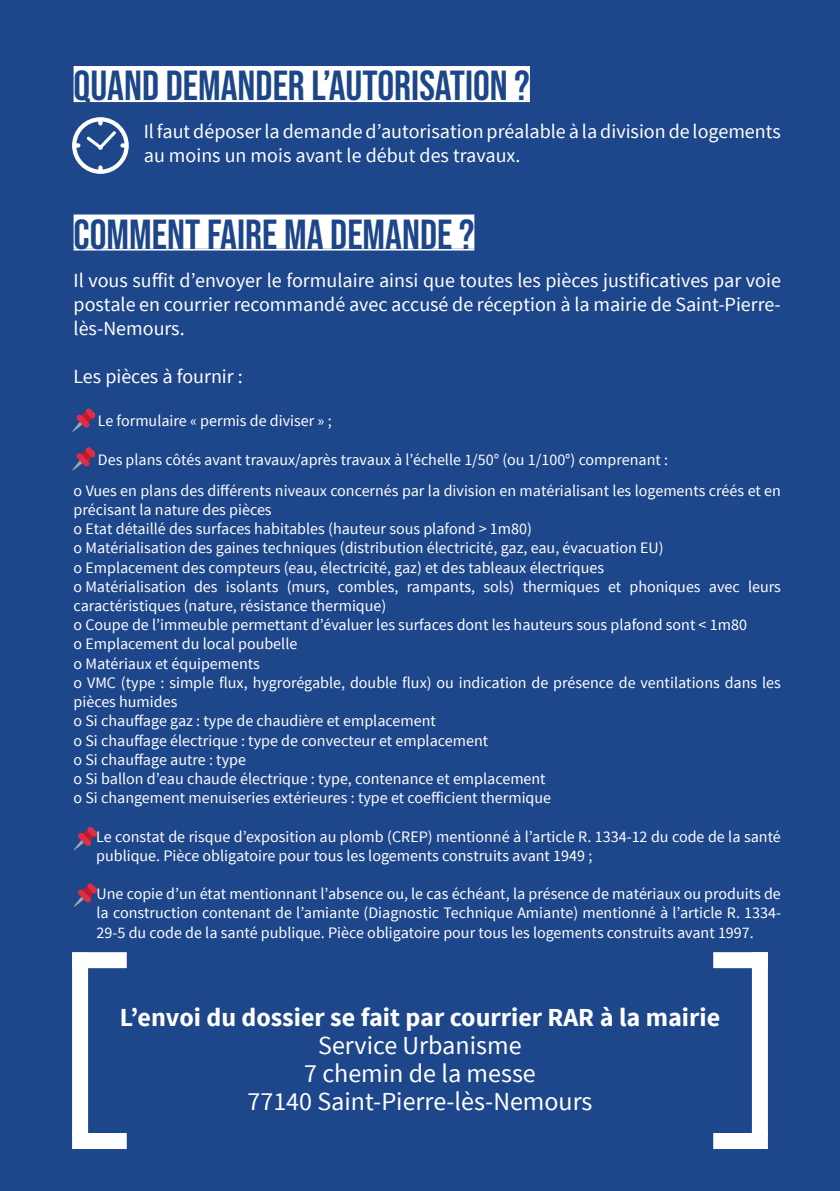
<style>
.page{position:relative;width:840px;height:1191px;background:#fff}
.page>*{position:absolute;margin:0;border:0;box-sizing:border-box;transform-origin:0 0}
.t1{font:42px "Bebas Neue";color:#1d468a}
.t2{font:26px "Source Sans Pro";color:#fff}
.t3{font:700 26px "Source Sans Pro";color:#fff}
.t4{font:20px/24px "Source Sans Pro";color:#fff}
.t5{font:16px/19.2px "Source Sans Pro";color:#fff}
</style>
<div class="page">
<div style="left:0;top:0;width:839px;height:1191px;background:#1d468b"></div>
<div style="left:74px;top:66px;width:455px;height:34px;background:#fff"></div>
<hr style="left:74px;top:100px;width:455px;height:2px;background:#fff">
<div style="left:74px;top:214px;width:400px;height:34px;background:#fff"></div>
<hr style="left:74px;top:248px;width:400px;height:2px;background:#fff">
<div style="left:72px;top:952px;width:55px;height:16px;background:#fff"></div>
<div style="left:72px;top:1133px;width:55px;height:16px;background:#fff"></div>
<div style="left:72px;top:952px;width:16px;height:185px;background:#fff"></div>
<div style="left:712px;top:1133px;width:55px;height:16px;background:#fff"></div>
<div style="left:712px;top:952px;width:55px;height:16px;background:#fff"></div>
<div style="left:751px;top:952px;width:16px;height:185px;background:#fff"></div>
<svg style="left:74px;top:826px;width:22px;height:24px"></svg>
<svg style="left:74px;top:883px;width:22px;height:24px"></svg>
<svg style="left:72px;top:447px;width:23px;height:24px"></svg>
<svg style="left:72px;top:408px;width:23px;height:24px"></svg>
<svg style="left:72px;top:117px;width:57px;height:57px"></svg>
<p class="t1" style="left:74px;top:62px;width:457px">QUAND DEMANDER L’AUTORISATION ?</p>
<p class="t4" style="left:144px;top:120px;width:638px">Il faut déposer la demande d’autorisation préalable à la division de logements au moins un mois avant le début des travaux.</p>
<p class="t1" style="left:74px;top:210px;width:402px">COMMENT FAIRE MA DEMANDE ?</p>
<p class="t4" style="left:74px;top:269px;width:708px;text-align:justify">Il vous suffit d’envoyer le formulaire ainsi que toutes les pièces justificatives par voie postale en courrier recommandé avec accusé de réception à la mairie de Saint-Pierre&shy;lès-Nemours.</p>
<p class="t4" style="left:74px;top:365px;width:171px">Les pièces à fournir :</p>
<p class="t5" style="left:98px;top:411px;width:235px">Le formulaire « permis de diviser » ;</p>
<p class="t5" style="left:98px;top:450px;width:571px">Des plans côtés avant travaux/après travaux à l’échelle 1/50° (ou 1/100°) comprenant :</p>
<p class="t5" style="left:74px;top:481px;width:708px">o Vues en plans des différents niveaux concernés par la division en matérialisant les logements créés et en précisant la nature des pièces</p>
<p class="t5" style="left:74px;top:519px;width:459px">o Etat détaillé des surfaces habitables (hauteur sous plafond &gt; 1m80)</p>
<p class="t5" style="left:74px;top:539px;width:591px">o Matérialisation des gaines techniques (distribution électricité, gaz, eau, évacuation EU)</p>
<p class="t5" style="left:74px;top:558px;width:531px">o Emplacement des compteurs (eau, électricité, gaz) et des tableaux électriques</p>
<p class="t5" style="left:74px;top:577px;width:708px">o Matérialisation des isolants (murs, combles, rampants, sols) thermiques et phoniques avec leurs caractéristiques (nature, résistance thermique)</p>
<p class="t5" style="left:74px;top:615px;width:674px">o Coupe de l’immeuble permettant d’évaluer les surfaces dont les hauteurs sous plafond sont &lt; 1m80</p>
<p class="t5" style="left:74px;top:635px;width:225px">o Emplacement du local poubelle</p>
<p class="t5" style="left:74px;top:654px;width:188px">o Matériaux et équipements</p>
<p class="t5" style="left:74px;top:673px;width:708px">o VMC (type : simple flux, hygrorégable, double flux) ou indication de présence de ventilations dans les pièces humides</p>
<p class="t5" style="left:74px;top:711px;width:363px">o Si chauffage gaz : type de chaudière et emplacement</p>
<p class="t5" style="left:74px;top:731px;width:416px">o Si chauffage électrique : type de convecteur et emplacement</p>
<p class="t5" style="left:74px;top:750px;width:174px">o Si chauffage autre : type</p>
<p class="t5" style="left:74px;top:769px;width:473px">o Si ballon d’eau chaude électrique : type, contenance et emplacement</p>
<p class="t5" style="left:74px;top:788px;width:478px">o Si changement menuiseries extérieures : type et coefficient thermique</p>
<p class="t5" style="left:96px;top:827px;width:685px">Le constat de risque d’exposition au plomb (CREP) mentionné à l’article R. 1334-12 du code de la santé publique. Pièce obligatoire pour tous les logements construits avant 1949 ;</p>
<p class="t5" style="left:96px;top:884px;width:685px;text-align:justify">Une copie d’un état mentionnant l’absence ou, le cas échéant, la présence de matériaux ou produits de la construction contenant de l’amiante (Diagnostic Technique Amiante) mentionné à l’article R. 1334- 29-5 du code de la santé publique. Pièce obligatoire pour tous les logements construits avant 1997.</p>
<p class="t3" style="left:120px;top:1000px;width:601px">L’envoi du dossier se fait par courrier RAR à la mairie</p>
<p class="t2" style="left:318px;top:1029px;width:205px">Service Urbanisme</p>
<p class="t2" style="left:304px;top:1057px;width:233px">7 chemin de la messe</p>
<p class="t2" style="left:247px;top:1085px;width:346px">77140 Saint-Pierre-lès-Nemours</p>
</div>
